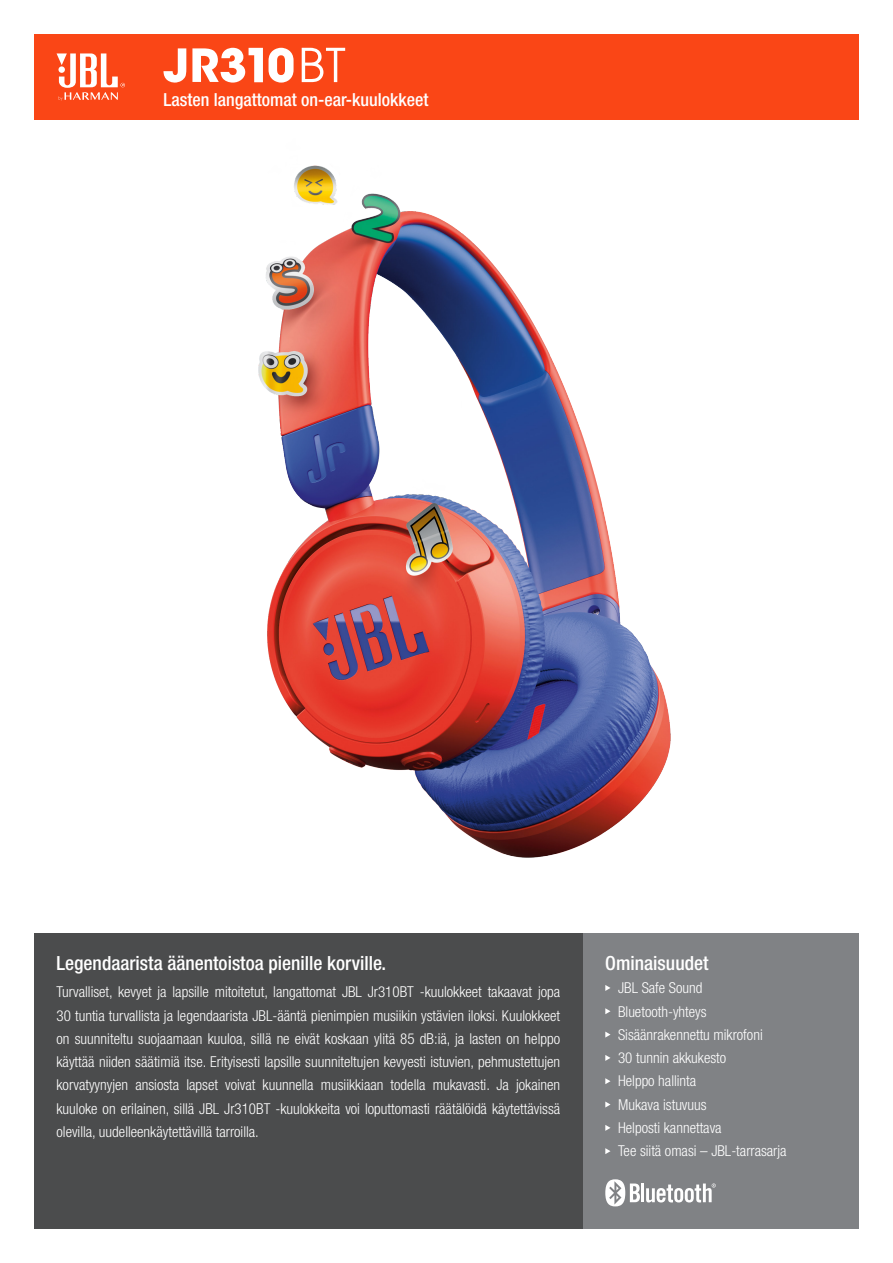
<style>
.page{position:relative;width:893px;height:1263px;background:#fff}
.page>*{position:absolute;margin:0;border:0;box-sizing:border-box;transform-origin:0 0}
.t1{font:500 condensed 19.5px "Helvetica Neue LT Pro";color:#fff}
.t2{font:500 condensed 18px "Helvetica Neue LT Pro";color:#fff}
.t3{font:300 condensed 15px/23.2px "Helvetica Neue LT Pro";color:#fff;text-align:justify}
</style>
<div class="page">
<div style="left:34px;top:34px;width:825px;height:85px;background:#fa4616"></div>
<svg style="left:57px;top:53px;width:68px;height:48px"></svg>
<div style="left:583px;top:933px;width:276px;height:296px;background:#808285"></div>
<svg style="left:605px;top:985px;width:5px;height:6px"></svg>
<svg style="left:605px;top:1008px;width:5px;height:6px"></svg>
<svg style="left:605px;top:1031px;width:5px;height:6px"></svg>
<svg style="left:605px;top:1055px;width:5px;height:6px"></svg>
<svg style="left:605px;top:1078px;width:5px;height:6px"></svg>
<svg style="left:605px;top:1101px;width:5px;height:6px"></svg>
<svg style="left:605px;top:1125px;width:5px;height:6px"></svg>
<svg style="left:605px;top:1148px;width:5px;height:6px"></svg>
<div style="left:34px;top:933px;width:549px;height:296px;background:#4b4c4d"></div>
<hr style="left:641px;top:1183px;width:3px;height:19px;background:#fff">
<svg style="left:646px;top:1183px;width:70px;height:19px"></svg>
<svg style="left:605px;top:1179px;width:35px;height:27px"></svg>
<svg style="left:163px;top:48px;width:23px;height:35px"></svg>
<svg style="left:269px;top:48px;width:25px;height:35px"></svg>
<svg style="left:302px;top:48px;width:43px;height:34px"></svg>
<svg style="left:192px;top:48px;width:71px;height:35px"></svg>
<img style="left:206px;top:119px;width:473px;height:739px">
<p class="t2" style="left:163px;top:89px;width:266px">Lasten langattomat on-ear-kuulokkeet</p>
<p class="t1" style="left:57px;top:951px;width:331px">Legendaarista äänentoistoa pienille korville.</p>
<p class="t3" style="left:57px;top:980px;width:505px">Turvalliset, kevyet ja lapsille mitoitetut, langattomat JBL Jr310BT -kuulokkeet takaavat jopa 30 tuntia turvallista ja legendaarista JBL-ääntä pienimpien musiikin ystävien iloksi. Kuulokkeet on suunniteltu suojaamaan kuuloa, sillä ne eivät koskaan ylitä 85 dB:iä, ja lasten on helppo käyttää niiden säätimiä itse. Erityisesti lapsille suunniteltujen kevyesti istuvien, pehmustettujen korvatyynyjen ansiosta lapset voivat kuunnella musiikkiaan todella mukavasti. Ja jokainen kuuloke on erilainen, sillä JBL Jr310BT -kuulokkeita voi loputtomasti räätälöidä käytettävissä olevilla, uudelleenkäytettävillä tarroilla.</p>
<p class="t1" style="left:605px;top:951px;width:105px">Ominaisuudet</p>
<p class="t3" style="left:618px;top:976px;width:86px">JBL Safe Sound</p>
<p class="t3" style="left:618px;top:999px;width:90px">Bluetooth-yhteys</p>
<p class="t3" style="left:618px;top:1023px;width:146px">Sisäänrakennettu mikrofoni</p>
<p class="t3" style="left:618px;top:1046px;width:110px">30 tunnin akkukesto</p>
<p class="t3" style="left:618px;top:1069px;width:80px">Helppo hallinta</p>
<p class="t3" style="left:618px;top:1093px;width:90px">Mukava istuvuus</p>
<p class="t3" style="left:618px;top:1116px;width:105px">Helposti kannettava</p>
<p class="t3" style="left:618px;top:1139px;width:170px">Tee siitä omasi – JBL-tarrasarja</p>
</div>
